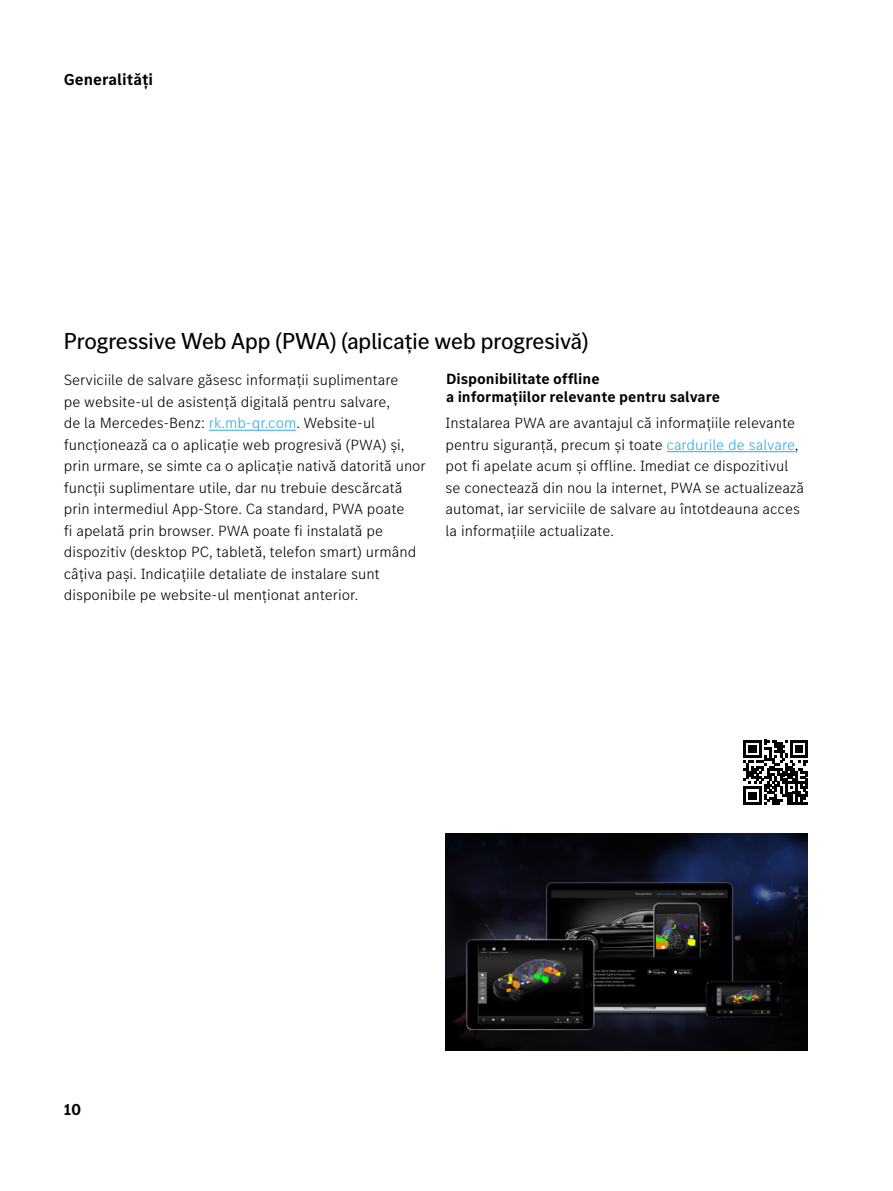
<style>
.page{position:relative;width:893px;height:1191px;background:#fff}
.page>*{position:absolute;margin:0;border:0;box-sizing:border-box;transform-origin:0 0}
.t1{font:24px "MB Corpo S Title";color:#000}
.t2{font:700 16.5px "MB Corpo S Text";color:#000}
.t3{font:300 15.3px/21.5px "MB Corpo S Text";color:#000}
.t4{font:700 15.3px/18px "MB Corpo S Text";color:#000}
.s1{color:#2babe3}
</style>
<div class="page">
<hr style="left:209px;top:430px;width:87px;height:1px;background:#2babe3">
<svg style="left:743px;top:740px;width:65px;height:64px"></svg>
<img style="left:446px;top:833px;width:361px;height:217px">
<hr style="left:667px;top:451px;width:128px;height:1px;background:#2babe3">
<p class="t2" style="left:64px;top:69px;width:91px">Generalități</p>
<h1 class="t1" style="left:64px;top:325px;width:526px">Progressive Web App (PWA) (aplicație web progresivă)</h1>
<p class="t3" style="left:64px;top:369px;width:364px">Serviciile de salvare găsesc informații suplimentare<br>pe website-ul de asistență digitală pentru salvare,<br>de la Mercedes-Benz: <span class="s1">rk.mb-qr.com</span>. Website-ul funcționează ca o aplicație web progresivă (PWA) și, prin urmare, se simte ca o aplicație nativă datorită unor funcții suplimentare utile, dar nu trebuie descărcată prin intermediul App-Store. Ca standard, PWA poate<br>fi apelată prin browser. PWA poate fi instalată pe dispozitiv (desktop PC, tabletă, telefon smart) urmând câțiva pași. Indicațiile detaliate de instalare sunt disponibile pe website-ul menționat anterior.</p>
<p class="t4" style="left:446px;top:369px;width:275px">Disponibilitate offline<br>a informațiilor relevante pentru salvare</p>
<p class="t3" style="left:446px;top:412px;width:360px">Instalarea PWA are avantajul că informațiile relevante pentru siguranță, precum și toate <span class="s1">cardurile de salvare</span>, pot fi apelate acum și offline. Imediat ce dispozitivul se conectează din nou la internet, PWA se actualizează automat, iar serviciile de salvare au întotdeauna acces la informațiile actualizate.</p>
<p class="t2" style="left:64px;top:1098px;width:19px">10</p>
</div>
